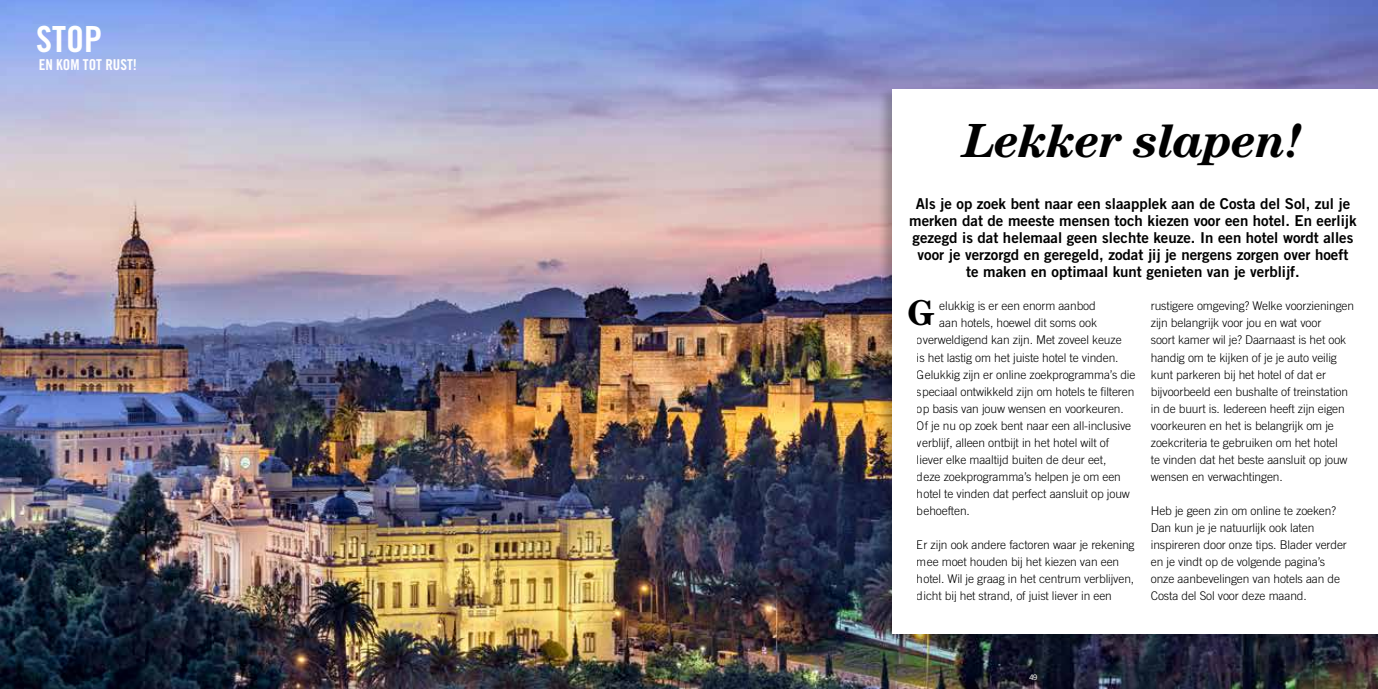
<style>
.page{position:relative;width:1378px;height:689px;background:#fff}
.page>*{position:absolute;margin:0;border:0;box-sizing:border-box;transform-origin:0 0}
.t1{font:italic 700 48px "Century Std";letter-spacing:-.02em;color:#000}
.t2{font:36px "Trade Gothic LT Std Bd Cn 20";color:#fff}
.t3{font:700 36px "Century Std";color:#000}
.t4{font:15px/17px "Trade Gothic LT Std Bd 2";color:#000;text-align:center}
.t5{font:15px "Trade Gothic LT Std Bd Cn 20";color:#fff}
.t6{font:300 12px/17px "Trade Gothic LT Std";letter-spacing:-.01em;color:#000}
.t7{font:300 7.5px "Trade Gothic LT Std";color:#fff}
</style>
<div class="page">
<img style="left:0;top:0;width:1378px;height:689px">
<div style="left:877px;top:86px;width:501px;height:561px;background:#000;opacity:.25"></div>
<div style="left:892px;top:89px;width:486px;height:545px;background:#fff"></div>
<h2 class="t2" style="left:36px;top:17px;width:67px">STOP</h2>
<p class="t5" style="left:39px;top:56px;width:100px">EN KOM TOT RUST!</p>
<h1 class="t1" style="left:963px;top:113px;width:341px">Lekker slapen!</h1>
<p class="t4" style="left:909px;top:194px;width:449px">Als je op zoek bent naar een slaapplek aan de Costa del Sol, zul je merken dat de meeste mensen toch kiezen voor een hotel. En eerlijk gezegd is dat helemaal geen slechte keuze. In een hotel wordt alles voor je verzorgd en geregeld, zodat jij je nergens zorgen over hoeft<br>te maken en optimaal kunt genieten van je verblijf.</p>
<p class="t6" style="left:939px;top:297px;width:158px">elukkig is er een enorm aanbod</p>
<p class="t6" style="left:939px;top:315px;width:159px">aan hotels, hoewel dit soms ook</p>
<p class="t6" style="left:917px;top:332px;width:206px">overweldigend kan zijn. Met zoveel keuze</p>
<p class="t6" style="left:917px;top:349px;width:203px">is het lastig om het juiste hotel te vinden.</p>
<p class="t6" style="left:917px;top:366px;width:220px">Gelukkig zijn er online zoekprogramma’s die</p>
<p class="t6" style="left:917px;top:383px;width:219px">speciaal ontwikkeld zijn om hotels te filteren</p>
<p class="t6" style="left:917px;top:400px;width:208px">op basis van jouw wensen en voorkeuren.</p>
<p class="t6" style="left:917px;top:417px;width:216px">Of je nu op zoek bent naar een all-inclusive</p>
<p class="t6" style="left:917px;top:434px;width:194px">verblijf, alleen ontbijt in het hotel wilt of</p>
<p class="t6" style="left:917px;top:451px;width:191px">liever elke maaltijd buiten de deur eet,</p>
<p class="t6" style="left:917px;top:468px;width:205px">deze zoekprogramma’s helpen je om een</p>
<p class="t6" style="left:917px;top:485px;width:214px">hotel te vinden dat perfect aansluit op jouw</p>
<p class="t6" style="left:917px;top:502px;width:54px">behoeften.</p>
<p class="t6" style="left:917px;top:536px;width:219px">Er zijn ook andere factoren waar je rekening mee moet houden bij het kiezen van een hotel. Wil je graag in het centrum verblijven, dicht bij het strand, of juist liever in een</p>
<h2 class="t3" style="left:907px;top:292px;width:30px">G</h2>
<p class="t6" style="left:1151px;top:297px;width:205px">rustigere omgeving? Welke voorzieningen zijn belangrijk voor jou en wat voor<br>soort kamer wil je? Daarnaast is het ook handig om te kijken of je je auto veilig kunt parkeren bij het hotel of dat er bijvoorbeeld een bushalte of treinstation in de buurt is. Iedereen heeft zijn eigen voorkeuren en het is belangrijk om je zoekcriteria te gebruiken om het hotel<br>te vinden dat het beste aansluit op jouw wensen en verwachtingen.</p>
<p class="t6" style="left:1151px;top:502px;width:197px">Heb je geen zin om online te zoeken?<br>Dan kun je je natuurlijk ook laten inspireren door onze tips. Blader verder en je vindt op de volgende pagina’s onze aanbevelingen van hotels aan de Costa del Sol voor deze maand.</p>
<p class="t7" style="left:1029px;top:672px;width:9px">49</p>
</div>
